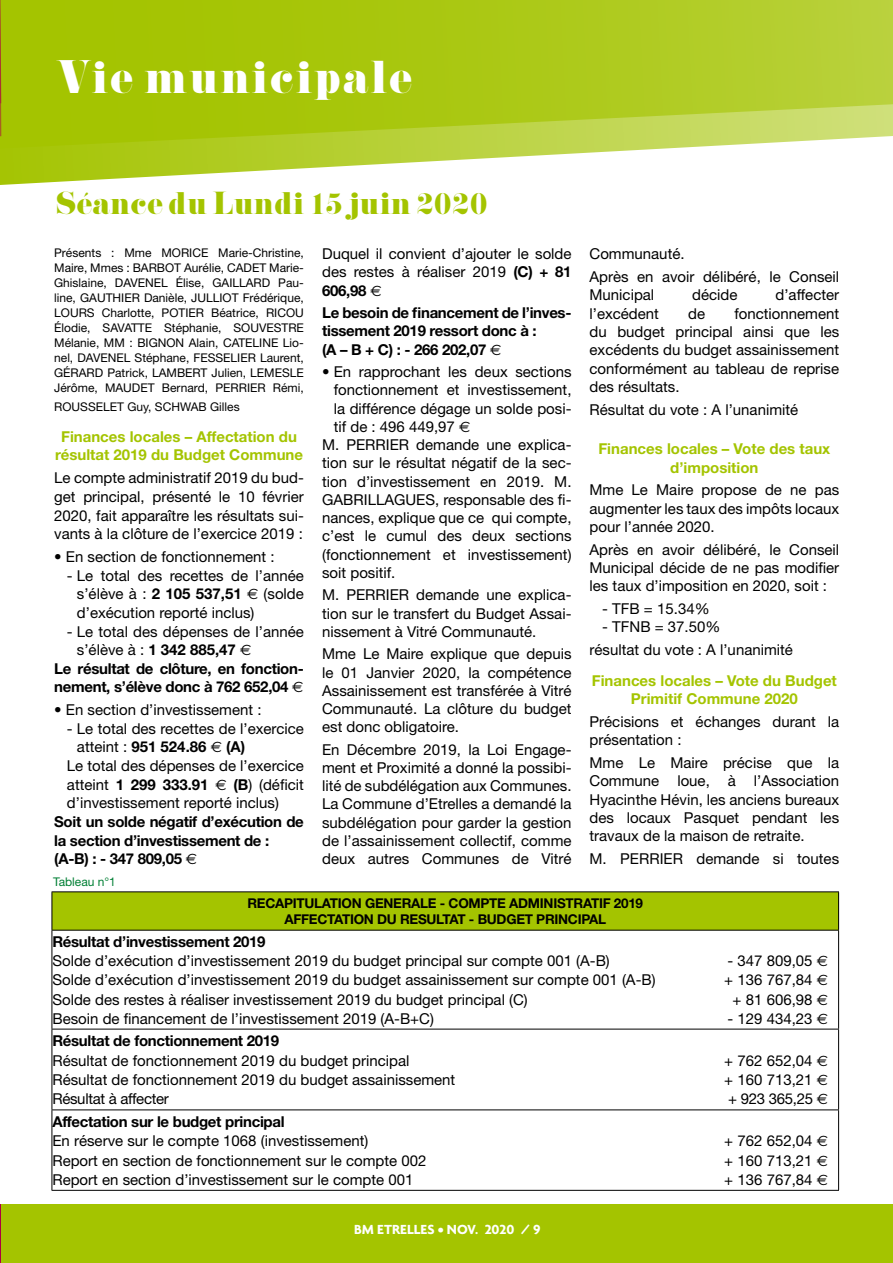
<style>
.page{position:relative;width:893px;height:1263px;background:#fff}
.page>*{position:absolute;margin:0;border:0;box-sizing:border-box;transform-origin:0 0}
.t1{font:42px "Pistilli";letter-spacing:.04em;color:#fff}
.t2{font:28.5px "Pistilli";color:#a4c400}
.t3{font:15px/18.3px "Helvetica Neue";color:#000;text-align:justify}
.t4{font:700 15px/18.6px "Helvetica Neue";letter-spacing:-.02em;color:#000}
.t5{font:700 15px/18.3px "Helvetica Neue";color:#a4c400;text-align:center}
.t6{font:15px "Helvetica Neue";letter-spacing:-.02em;color:#000}
.t7{font:700 14.25px "Agenda";color:#fff}
.t8{font:700 13.5px/16.2px "Helvetica Neue";letter-spacing:-.02em;color:#000;text-align:center}
.t9{font:12px/15px "Helvetica Neue";color:#000;text-align:justify}
.t10{font:12px "Helvetica Neue";color:#007f34}
.s1{font-weight:700}
.s2{font-family:"Euro Sans"}
.s3{font-weight:400}
.s4{font-family:"Euro Sans";font-weight:400}
</style>
<div class="page">
<div style="left:1px;top:1204px;width:892px;height:59px;background:#a4c400"></div>
<svg style="left:0;top:0;width:893px;height:185px;background:#b8d13a"></svg>
<hr style="left:0;top:1204px;width:1px;height:59px;background:#ae0040">
<svg style="left:0;top:0;width:1px;height:183px"></svg>
<div style="left:52px;top:892px;width:787px;height:38px;background:#a4c400"></div>
<svg style="left:53px;top:1028px;width:785px;height:1px"></svg>
<hr style="left:52px;top:891px;width:787px;height:1px;background:#000">
<hr style="left:52px;top:892px;width:1px;height:38px;background:#000">
<hr style="left:838px;top:892px;width:1px;height:38px;background:#000">
<hr style="left:52px;top:930px;width:787px;height:1px;background:#000">
<hr style="left:52px;top:930px;width:1px;height:99px;background:#000">
<hr style="left:838px;top:930px;width:1px;height:99px;background:#000">
<hr style="left:52px;top:1029px;width:1px;height:80px;background:#000">
<hr style="left:838px;top:1029px;width:1px;height:80px;background:#000">
<hr style="left:52px;top:1190px;width:787px;height:1px;background:#000">
<hr style="left:52px;top:1029px;width:787px;height:1px;background:#000">
<hr style="left:52px;top:1109px;width:787px;height:1px;background:#000">
<hr style="left:52px;top:1110px;width:1px;height:80px;background:#000">
<hr style="left:838px;top:1110px;width:1px;height:80px;background:#000">
<h1 class="t1" style="left:56px;top:50px;width:358px">Vie municipale</h1>
<h2 class="t2" style="left:55px;top:185px;width:434px">Séance du Lundi 15 juin 2020</h2>
<p class="t9" style="left:54px;top:245px;width:251px">Présents : Mme MORICE Marie-Christine, Maire, Mmes : BARBOT Aurélie, CADET Marie-Ghislaine, DAVENEL Élise, GAILLARD Pau&shy;line, GAUTHIER Danièle, JULLIOT Frédérique, LOURS Charlotte, POTIER Béatrice, RICOU Élodie, SAVATTE Stéphanie, SOUVESTRE Mélanie, MM : BIGNON Alain, CATELINE Lio&shy;nel, DAVENEL Stéphane, FESSELIER Laurent, GÉRARD Patrick, LAMBERT Julien, LEMESLE Jérôme, MAUDET Bernard, PERRIER Rémi,</p>
<p class="t9" style="left:54px;top:399px;width:187px">ROUSSELET Guy, SCHWAB Gilles</p>
<p class="t5" style="left:55px;top:427px;width:250px">Finances locales – Affectation du résultat 2019 du Budget Commune</p>
<p class="t3" style="left:54px;top:468px;width:251px">Le compte administratif 2019 du bud&shy;get principal, présenté le 10 février 2020, fait apparaître les résultats sui&shy;vants à la clôture de l’exercice 2019 :</p>
<p class="t3" style="left:54px;top:547px;width:222px">• En section de fonctionnement :</p>
<p class="t3" style="left:77px;top:566px;width:228px;text-indent:-10px">- Le total des recettes de l’année s’élève à : <span class="s1">2 105 537,51</span> <span class="s2">€</span> (solde d’exécution reporté inclus)</p>
<p class="t3" style="left:67px;top:622px;width:238px">- Le total des dépenses de l’année</p>
<p class="t4" style="left:77px;top:640px;width:176px"><span class="s3">s’élève à :</span> 1 342 885,47 <span class="s4">€</span></p>
<p class="t4" style="left:54px;top:659px;width:251px">Le résultat de clôture, en fonction-</p>
<p class="t4" style="left:54px;top:677px;width:251px">nement, s’élève donc à 762 652,04 <span class="s4">€</span></p>
<p class="t3" style="left:54px;top:700px;width:209px">• En section d’investissement :</p>
<p class="t3" style="left:67px;top:719px;width:238px">- Le total des recettes de l’exercice</p>
<p class="t4" style="left:77px;top:737px;width:170px"><span class="s3">atteint :</span> 951 524.86 <span class="s4">€</span> (A)</p>
<p class="t3" style="left:67px;top:756px;width:238px">Le total des dépenses de l’exercice</p>
<p class="t3" style="left:67px;top:775px;width:238px">atteint <span class="s1">1 299 333.91</span> <span class="s2">€</span> <span class="s1">(B</span>) (déficit</p>
<p class="t3" style="left:67px;top:794px;width:213px">d’investissement reporté inclus)</p>
<p class="t4" style="left:54px;top:812px;width:251px">Soit un solde négatif d’exécution de la section d’investissement de : (A-B) : - 347 809,05 <span class="s4">€</span></p>
<p class="t3" style="left:322px;top:244px;width:251px">Duquel il convient d’ajouter le solde des restes à réaliser 2019 <span class="s1">(C) + 81<br>606,98</span> <span class="s2">€</span></p>
<p class="t4" style="left:322px;top:303px;width:251px">Le besoin de financement de l’inves&shy;tissement 2019 ressort donc à :<br>(A – B + C) : - 266 202,07 <span class="s4">€</span></p>
<p class="t3" style="left:322px;top:362px;width:251px">• En rapprochant les deux sections</p>
<p class="t3" style="left:334px;top:381px;width:239px">fonctionnement et investissement,</p>
<p class="t3" style="left:334px;top:399px;width:239px">la différence dégage un solde posi-</p>
<p class="t3" style="left:334px;top:417px;width:138px">tif de : 496 449,97 <span class="s2">€</span></p>
<p class="t3" style="left:322px;top:435px;width:251px">M. PERRIER demande une explica-</p>
<p class="t3" style="left:322px;top:454px;width:251px">tion sur le résultat négatif de la sec-</p>
<p class="t3" style="left:322px;top:472px;width:251px">tion d’investissement en 2019. M.</p>
<p class="t3" style="left:322px;top:490px;width:251px">GABRILLAGUES, responsable des fi-</p>
<p class="t3" style="left:322px;top:508px;width:251px">nances, explique que ce qui compte,</p>
<p class="t3" style="left:322px;top:527px;width:251px">c’est le cumul des deux sections</p>
<p class="t3" style="left:322px;top:545px;width:251px">(fonctionnement et investissement)</p>
<p class="t3" style="left:322px;top:563px;width:75px">soit positif.</p>
<p class="t3" style="left:322px;top:586px;width:251px">M. PERRIER demande une explica&shy;tion sur le transfert du Budget Assai&shy;nissement à Vitré Communauté.</p>
<p class="t3" style="left:322px;top:644px;width:251px">Mme Le Maire explique que depuis le 01 Janvier 2020, la compétence Assainissement est transférée à Vitré Communauté. La clôture du budget est donc obligatoire.</p>
<p class="t3" style="left:322px;top:740px;width:251px">En Décembre 2019, la Loi Engage&shy;ment et Proximité a donné la possibi&shy;lité de subdélégation aux Communes.<br>La Commune d’Etrelles a demandé la subdélégation pour garder la gestion de l’assainissement collectif, comme deux autres Communes de Vitré</p>
<p class="t10" style="left:53px;top:874px;width:64px">Tableau n°1</p>
<p class="t3" style="left:589px;top:242px;width:251px;line-height:22.6px">Communauté.<br>Après en avoir délibéré, le Conseil</p>
<p class="t3" style="left:589px;top:285px;width:66px">Municipal</p>
<p class="t3" style="left:692px;top:285px;width:47px">décide</p>
<p class="t3" style="left:776px;top:285px;width:65px">d’affecter</p>
<p class="t3" style="left:589px;top:304px;width:71px">l’excédent</p>
<p class="t3" style="left:688px;top:304px;width:18px">de</p>
<p class="t3" style="left:589px;top:304px;width:251px;text-indent:145px">fonctionnement du budget principal ainsi que les excédents du budget assainissement conformément au tableau de reprise des résultats.</p>
<p class="t3" style="left:589px;top:400px;width:210px">Résultat du vote : A l’unanimité</p>
<p class="t5" style="left:598px;top:439px;width:233px">Finances locales – Vote des taux d’imposition</p>
<p class="t3" style="left:589px;top:480px;width:251px">Mme Le Maire propose de ne pas augmenter les taux des impôts locaux pour l’année 2020.</p>
<p class="t3" style="left:589px;top:540px;width:251px">Après en avoir délibéré, le Conseil Municipal décide de ne pas modifier les taux d’imposition en 2020, soit :</p>
<p class="t3" style="left:602px;top:599px;width:109px">- TFB = 15.34%</p>
<p class="t3" style="left:589px;top:615px;width:205px;line-height:22.6px;text-indent:13px">- TFNB = 37.50%<br>résultat du vote : A l’unanimité</p>
<p class="t5" style="left:592px;top:671px;width:246px">Finances locales – Vote du Budget<br>Primitif Commune 2020</p>
<p class="t3" style="left:589px;top:712px;width:251px">Précisions et échanges durant la présentation :</p>
<p class="t3" style="left:589px;top:753px;width:251px">Mme Le Maire précise que la Commune loue, à l’Association Hyacinthe Hévin, les anciens bureaux des locaux Pasquet pendant les travaux de la maison de retraite.</p>
<p class="t3" style="left:589px;top:849px;width:251px">M. PERRIER demande si toutes</p>
<p class="t8" style="left:247px;top:895px;width:397px">RECAPITULATION GENERALE - COMPTE ADMINISTRATIF 2019<br>AFFECTATION DU RESULTAT - BUDGET PRINCIPAL</p>
<p class="t4" style="left:52px;top:932px;width:215px">Résultat d’investissement 2019</p>
<p class="t3" style="left:52px;top:951px;width:559px">Solde d’exécution d’investissement 2019 du budget principal sur compte 001 (A-B)</p>
<p class="t3" style="left:727px;top:951px;width:102px">- 347 809,05 <span class="s2">€</span></p>
<p class="t3" style="left:52px;top:971px;width:605px">Solde d’exécution d’investissement 2019 du budget assainissement sur compte 001 (A-B)</p>
<p class="t3" style="left:724px;top:971px;width:105px">+ 136 767,84 <span class="s2">€</span></p>
<p class="t3" style="left:52px;top:990px;width:477px">Solde des restes à réaliser investissement 2019 du budget principal (C)</p>
<p class="t3" style="left:733px;top:990px;width:97px">+ 81 606,98 <span class="s2">€</span></p>
<p class="t3" style="left:52px;top:1009px;width:383px">Besoin de financement de l’investissement 2019 (A-B+C)</p>
<p class="t3" style="left:727px;top:1009px;width:102px">- 129 434,23 <span class="s2">€</span></p>
<p class="t4" style="left:52px;top:1031px;width:228px">Résultat de fonctionnement 2019</p>
<p class="t3" style="left:52px;top:1051px;width:359px">Résultat de fonctionnement 2019 du budget principal</p>
<p class="t3" style="left:724px;top:1051px;width:105px">+ 762 652,04 <span class="s2">€</span></p>
<p class="t3" style="left:52px;top:1070px;width:404px">Résultat de fonctionnement 2019 du budget assainissement</p>
<p class="t3" style="left:724px;top:1070px;width:105px">+ 160 713,21 <span class="s2">€</span></p>
<p class="t6" style="left:52px;top:1090px;width:118px">Résultat à affecter</p>
<p class="t3" style="left:728px;top:1089px;width:101px">+ 923 365,25 <span class="s2">€</span></p>
<p class="t4" style="left:52px;top:1112px;width:234px">Affectation sur le budget principal</p>
<p class="t3" style="left:52px;top:1131px;width:317px">En réserve sur le compte 1068 (investissement)</p>
<p class="t3" style="left:724px;top:1131px;width:105px">+ 762 652,04 <span class="s2">€</span></p>
<p class="t3" style="left:52px;top:1151px;width:376px">Report en section de fonctionnement sur le compte 002</p>
<p class="t3" style="left:724px;top:1151px;width:105px">+ 160 713,21 <span class="s2">€</span></p>
<p class="t3" style="left:52px;top:1170px;width:362px">Report en section d’investissement sur le compte 001</p>
<p class="t3" style="left:724px;top:1170px;width:105px">+ 136 767,84 <span class="s2">€</span></p>
<p class="t7" style="left:354px;top:1221px;width:188px">BM ETRELLES • NOV. 2020 / 9</p>
</div>
